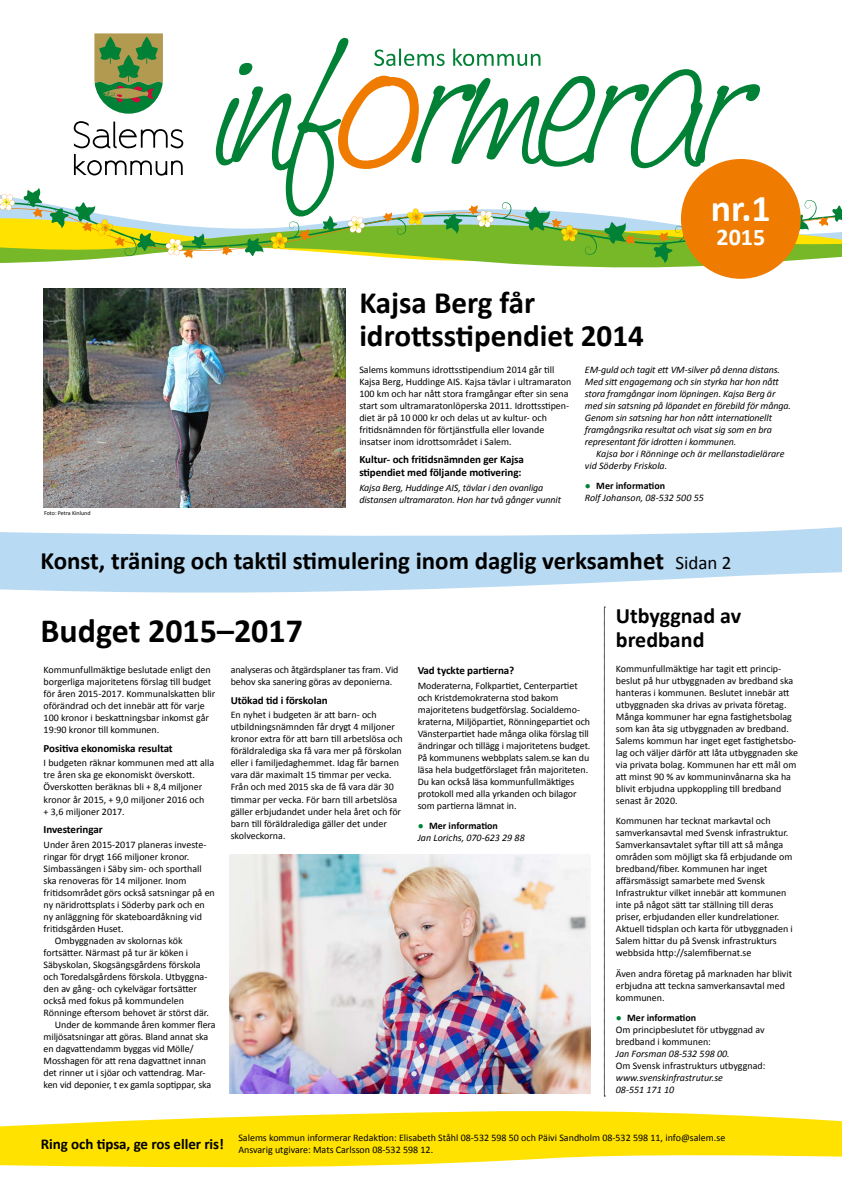
<style>
.page{position:relative;width:842px;height:1191px;background:#fff}
.page>*{position:absolute;margin:0;border:0;box-sizing:border-box;transform-origin:0 0}
.t1{font:700 38px "Calibri";color:#fff}
.t2{font:700 34px "Calibri";color:#000}
.t3{font:700 31.1px/33.1px "Calibri";color:#000}
.t4{font:700 25px "Calibri";color:#000}
.t5{font:700 24px "Calibri";color:#fff}
.t6{font:700 22px/24px "Calibri";color:#000}
.t7{font:700 15px "Calibri";letter-spacing:-.005em;color:#000}
.t8{font:700 11px/13px "Calibri";letter-spacing:-.005em;color:#000}
.t9{font:10px/12px "Calibri";color:#000}
.t10{font:italic 10px/12px "Calibri";letter-spacing:-.01em;color:#000}
.t11{font:6px "Calibri";color:#000}
.s1{font-weight:700;font-style:normal;color:#008136}
.s2{font-weight:700;font-style:normal}
.s3{font-weight:400;font-size:19px}
.s4{font-weight:700;color:#008136}
.s5{font-weight:700}
</style>
<div class="page">
<svg style="left:502px;top:263px;width:280px;height:9px"></svg>
<svg style="left:0;top:33px;width:842px;height:230px"></svg>
<div style="left:681px;top:159px;width:120px;height:120px;background:#ef7c00;border-radius:50%"></div>
<svg style="left:0;top:527px;width:842px;height:66px;fill:#b8daf2"></svg>
<svg style="left:0;top:1111px;width:842px;height:57px;fill:#ffe200"></svg>
<img style="left:44px;top:288px;width:302px;height:220px">
<svg style="left:604px;top:607px;width:1px;height:489px"></svg>
<img style="left:230px;top:854px;width:361px;height:239px">
<h3 class="t3" style="left:359px;top:286px;width:286px">Kajsa Berg får idrottsstipendiet 2014</h3>
<h1 class="t1" style="left:711px;top:184px;width:61px">nr.1</h1>
<h3 class="t5" style="left:716px;top:222px;width:50px">2015</h3>
<p class="t11" style="left:44px;top:509px;width:48px">Foto: Petra Kinlund</p>
<p class="t9" style="left:359px;top:363px;width:214px">Salems kommuns idrottsstipendium 2014 går till Kajsa Berg, Huddinge AIS. Kajsa tävlar i ultramaraton 100 km och har nått stora framgångar efter sin sena start som ultramaratonlöperska 2011. Idrottsstipen&shy;diet är på 10 000 kr och delas ut av kultur- och fritidsnämnden för förtjänstfulla eller lovande insatser inom idrottsområdet i Salem.</p>
<p class="t8" style="left:359px;top:453px;width:166px">Kultur- och fritidsnämnden ger Kajsa stipendiet med följande motivering:</p>
<p class="t10" style="left:359px;top:481px;width:203px">Kajsa Berg, Huddinge AIS, tävlar i den ovanliga distansen ultramaraton. Hon har två gånger vunnit</p>
<p class="t10" style="left:585px;top:363px;width:208px">EM-guld och tagit ett VM-silver på denna distans.<br>Med sitt engagemang och sin styrka har hon nått stora framgångar inom löpningen. Kajsa Berg är med sin satsning på löpandet en förebild för många.<br>Genom sin satsning har hon nått internationellt framgångsrika resultat och visat sig som en bra representant för idrotten i kommunen.</p>
<p class="t10" style="left:585px;top:447px;width:201px;text-indent:11px">Kajsa bor i Rönninge och är mellanstadielärare vid Söderby Friskola.</p>
<p class="t10" style="left:585px;top:479px;width:120px"><span class="s1">●</span> <span class="s2">Mer information<br></span>Rolf Johanson, 08-532 500 55</p>
<h3 class="t4" style="left:40px;top:545px;width:692px">Konst, träning och taktil stimulering inom daglig verksamhet <span class="s3">Sidan 2</span></h3>
<h2 class="t2" style="left:40px;top:609px;width:264px">Budget 2015–2017</h2>
<p class="t9" style="left:44px;top:663px;width:173px">Kommunfullmäktige beslutade enligt den borgerliga majoritetens förslag till budget för åren 2015-2017. Kommunalskatten blir oförändrad och det innebär att för varje 100 kronor i beskattningsbar inkomst går 19:90 kronor till kommunen.</p>
<p class="t8" style="left:44px;top:741px;width:131px">Positiva ekonomiska resultat</p>
<p class="t9" style="left:44px;top:757px;width:172px">I budgeten räknar kommunen med att alla tre åren ska ge ekonomiskt överskott.<br>Överskotten beräknas bli + 8,4 miljoner kronor år 2015, + 9,0 miljoner 2016 och<br>+ 3,6 miljoner 2017.</p>
<p class="t8" style="left:44px;top:823px;width:61px">Investeringar</p>
<p class="t9" style="left:44px;top:838px;width:164px">Under åren 2015-2017 planeras investe-</p>
<p class="t9" style="left:44px;top:850px;width:147px">ringar för drygt 166 miljoner kronor.</p>
<p class="t9" style="left:44px;top:862px;width:160px">Simbassängen i Säby sim- och sporthall</p>
<p class="t9" style="left:44px;top:874px;width:144px">ska renoveras för 14 miljoner. Inom</p>
<p class="t9" style="left:44px;top:886px;width:173px">fritidsområdet görs också satsningar på en</p>
<p class="t9" style="left:44px;top:898px;width:163px">ny näridrottsplats i Söderby park och en</p>
<p class="t9" style="left:44px;top:910px;width:160px">ny anläggning för skateboardåkning vid</p>
<p class="t9" style="left:44px;top:922px;width:82px">fritidsgården Huset.</p>
<p class="t9" style="left:55px;top:934px;width:129px">Ombyggnaden av skolornas kök</p>
<p class="t9" style="left:44px;top:946px;width:146px">fortsätter. Närmast på tur är köken i</p>
<p class="t9" style="left:44px;top:958px;width:159px">Säbyskolan, Skogsängsgårdens förskola</p>
<p class="t9" style="left:44px;top:970px;width:165px">och Toredalsgårdens förskola. Utbyggna-</p>
<p class="t9" style="left:44px;top:982px;width:155px">den av gång- och cykelvägar fortsätter</p>
<p class="t9" style="left:44px;top:994px;width:142px">också med fokus på kommundelen</p>
<p class="t9" style="left:44px;top:1006px;width:167px">Rönninge eftersom behovet är störst där.</p>
<p class="t9" style="left:55px;top:1018px;width:162px">Under de kommande åren kommer flera</p>
<p class="t9" style="left:44px;top:1030px;width:166px">miljösatsningar att göras. Bland annat ska</p>
<p class="t9" style="left:44px;top:1042px;width:151px">en dagvattendamm byggas vid Mölle/</p>
<p class="t9" style="left:44px;top:1054px;width:164px">Mosshagen för att rena dagvattnet innan</p>
<p class="t9" style="left:44px;top:1066px;width:164px">det rinner ut i sjöar och vattendrag. Mar-</p>
<p class="t9" style="left:44px;top:1078px;width:169px">ken vid deponier, t ex gamla soptippar, ska</p>
<p class="t9" style="left:231px;top:663px;width:169px">analyseras och åtgärdsplaner tas fram. Vid behov ska sanering göras av deponierna.</p>
<p class="t8" style="left:231px;top:693px;width:99px">Utökad tid i förskolan</p>
<p class="t9" style="left:231px;top:709px;width:173px">En nyhet i budgeten är att barn- och utbildningsnämnden får drygt 4 miljoner kronor extra för att barn till arbetslösa och föräldralediga ska få vara mer på förskolan eller i familjedaghemmet. Idag får barnen vara där maximalt 15 timmar per vecka.<br>Från och med 2015 ska de få vara där 30 timmar per vecka. För barn till arbetslösa gäller erbjudandet under hela året och för barn till föräldralediga gäller det under skolveckorna.</p>
<p class="t8" style="left:418px;top:663px;width:98px">Vad tyckte partierna?</p>
<p class="t9" style="left:418px;top:679px;width:174px">Moderaterna, Folkpartiet, Centerpartiet och Kristdemokraterna stod bakom majoritetens budgetförslag. Socialdemo&shy;kraterna, Miljöpartiet, Rönningepartiet och Vänsterpartiet hade många olika förslag till ändringar och tillägg i majoritetens budget.<br>På kommunens webbplats salem.se kan du läsa hela budgetförslaget från majoriteten.<br>Du kan också läsa kommunfullmäktiges protokoll med alla yrkanden och bilagor som partierna lämnat in.</p>
<p class="t10" style="left:418px;top:819px;width:109px"><span class="s1">●</span> <span class="s2">Mer information<br></span>Jan Lorichs, 070-623 29 88</p>
<h3 class="t6" style="left:616px;top:604px;width:127px">Utbyggnad av bredband</h3>
<p class="t9" style="left:616px;top:662px;width:184px">Kommunfullmäktige har tagit ett princip&shy;beslut på hur utbyggnaden av bredband ska hanteras i kommunen. Beslutet innebär att utbyggnaden ska drivas av privata företag.<br>Många kommuner har egna fastighetsbolag som kan åta sig utbyggnaden av bredband.<br>Salems kommun har inget eget fastighetsbo&shy;lag och väljer därför att låta utbyggnaden ske via privata bolag. Kommunen har ett mål om att minst 90 % av kommuninvånarna ska ha blivit erbjudna uppkoppling till bredband senast år 2020.</p>
<p class="t9" style="left:616px;top:815px;width:178px">Kommunen har tecknat markavtal och samverkansavtal med Svensk infrastruktur.<br>Samverkansavtalet syftar till att så många områden som möjligt ska få erbjudande om bredband/fiber. Kommunen har inget affärsmässigt samarbete med Svensk Infrastruktur vilket innebär att kommunen inte på något sätt tar ställning till deras priser, erbjudanden eller kundrelationer.<br>Aktuell tidsplan och karta för utbyggnaden i Salem hittar du på Svensk infrastrukturs webbsida http://salemfibernat.se</p>
<p class="t9" style="left:616px;top:967px;width:178px">Även andra företag på marknaden har blivit erbjudna att teckna samverkansavtal med kommunen.</p>
<p class="t9" style="left:616px;top:1012px;width:150px"><span class="s4">●</span> <span class="s5">Mer information<br></span>Om principbeslutet för utbyggnad av bredband i kommunen:</p>
<p class="t10" style="left:616px;top:1047px;width:115px">Jan Forsman 08-532 598 00.</p>
<p class="t9" style="left:616px;top:1060px;width:151px">Om Svensk infrastrukturs utbyggnad:</p>
<p class="t10" style="left:616px;top:1071px;width:109px">www.svenskinfrastrutur.se<br>08-551 171 10</p>
<h3 class="t7" style="left:41px;top:1134px;width:185px">Ring och tipsa, ge ros eller ris!</h3>
<p class="t9" style="left:238px;top:1131px;width:488px">Salems kommun informerar Redaktion: Elisabeth Ståhl 08-532 598 50 och Päivi Sandholm 08-532 598 11, info@salem.se<br>Ansvarig utgivare: Mats Carlsson 08-532 598 12.</p>
</div>
